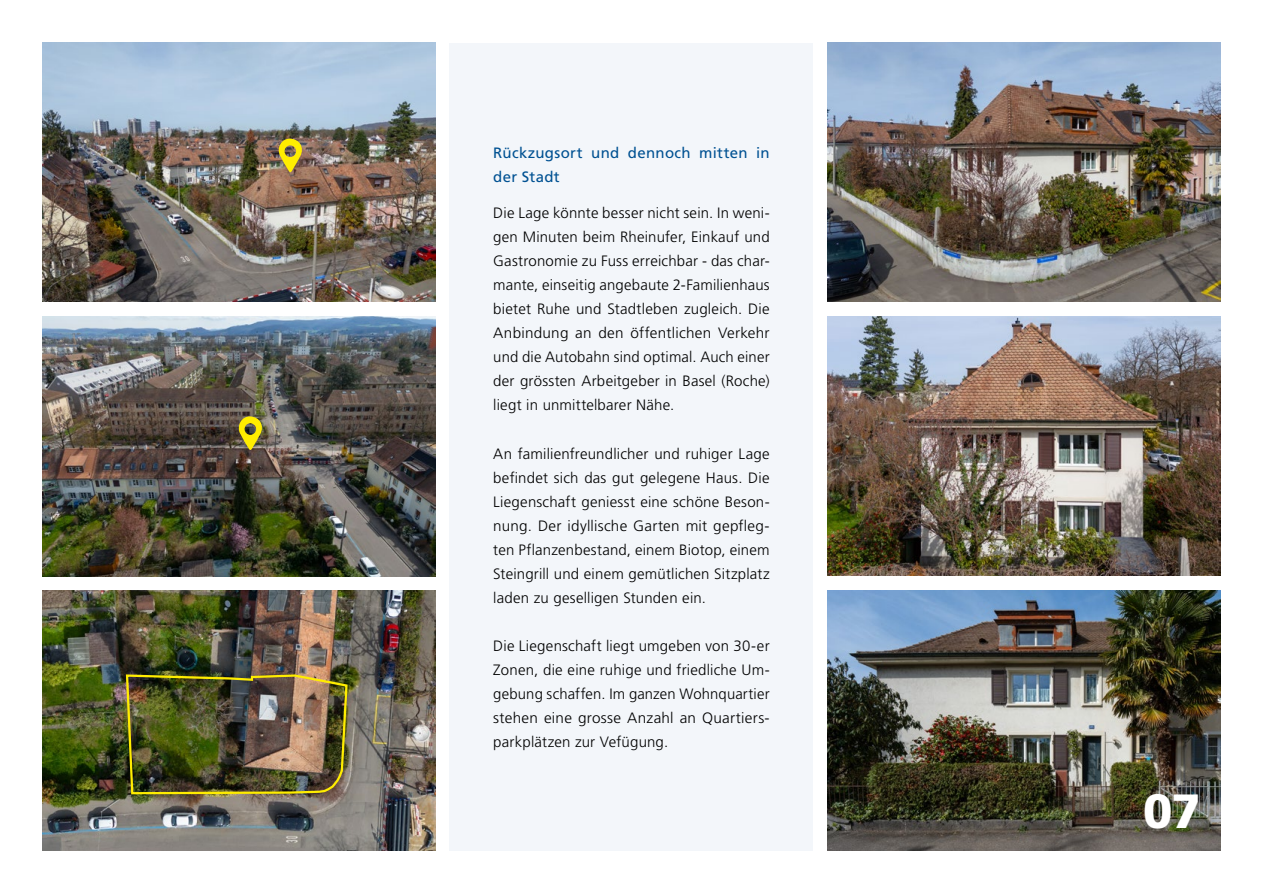
<style>
.page{position:relative;width:1263px;height:893px;background:#fff}
.page>*{position:absolute;margin:0;border:0;box-sizing:border-box;transform-origin:0 0}
.t1{font:900 48px "Frutiger LT Std";color:#fff}
.t2{font:300 15px/24px "Frutiger LT Std";letter-spacing:.015em;color:#000;text-align:justify}
.t3{font:15px/24px "Frutiger LT Std";letter-spacing:.02em;color:#005192}
</style>
<div class="page">
<img style="left:43px;top:43px;width:392px;height:259px">
<div style="left:450px;top:43px;width:363px;height:807px;background:#f3f6fa"></div>
<svg style="left:276px;top:138px;width:29px;height:35px"></svg>
<img style="left:828px;top:591px;width:392px;height:259px">
<img style="left:43px;top:591px;width:392px;height:259px">
<img style="left:125px;top:673px;width:224px;height:122px">
<img style="left:43px;top:317px;width:392px;height:259px">
<svg style="left:236px;top:416px;width:29px;height:35px"></svg>
<img style="left:828px;top:43px;width:392px;height:259px">
<img style="left:828px;top:317px;width:392px;height:259px">
<p class="t3" style="left:493px;top:141px;width:278px">Rückzugsort und dennoch mitten in der Stadt</p>
<p class="t2" style="left:493px;top:202px;width:278px">Die Lage könnte besser nicht sein. In weni&shy;gen Minuten beim Rheinufer, Einkauf und Gastronomie zu Fuss erreichbar - das char&shy;mante, einseitig angebaute 2-Familienhaus bietet Ruhe und Stadtleben zugleich. Die Anbindung an den öffentlichen Verkehr und die Autobahn sind optimal. Auch einer der grössten Arbeitgeber in Basel (Roche) liegt in unmittelbarer Nähe.</p>
<p class="t2" style="left:493px;top:442px;width:278px">An familienfreundlicher und ruhiger Lage befindet sich das gut gelegene Haus. Die Liegenschaft geniesst eine schöne Beson&shy;nung. Der idyllische Garten mit gepfleg&shy;ten Pflanzenbestand, einem Biotop, einem Steingrill und einem gemütlichen Sitzplatz laden zu geselligen Stunden ein.</p>
<p class="t2" style="left:493px;top:634px;width:278px">Die Liegenschaft liegt umgeben von 30-er Zonen, die eine ruhige und friedliche Um&shy;gebung schaffen. Im ganzen Wohnquartier stehen eine grosse Anzahl an Quartiers&shy;parkplätzen zur Vefügung.</p>
<h1 class="t1" style="left:1143px;top:782px;width:59px">07</h1>
</div>
